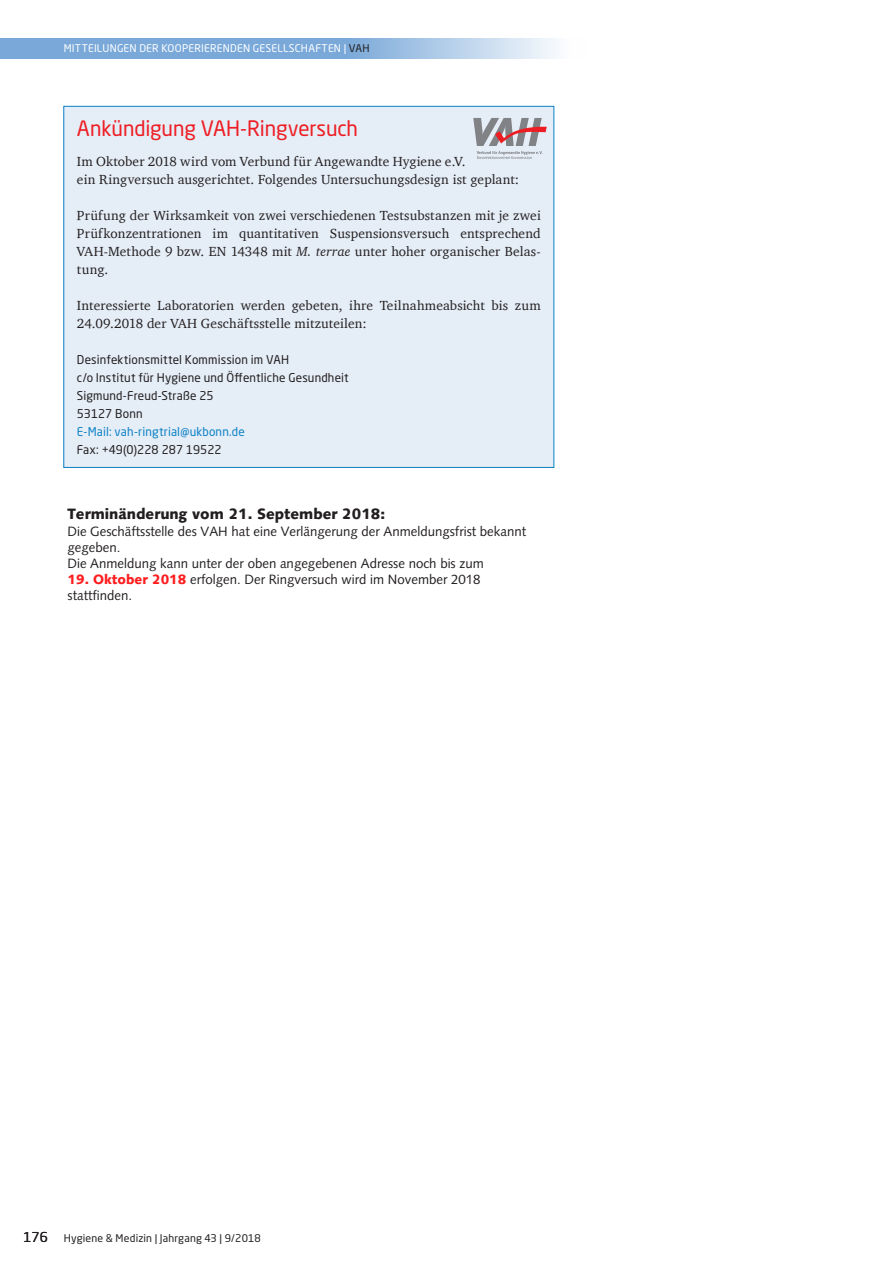
<style>
.page{position:relative;width:893px;height:1263px;background:#fff}
.page>*{position:absolute;margin:0;border:0;box-sizing:border-box;transform-origin:0 0}
.t1{font:21px "Neo Sans Pro";letter-spacing:-.005em;color:#ee1d23}
.t2{font:900 15px "Syntax";color:#221e1f}
.t3{font:13.5px/18px "Charter";letter-spacing:.01em;color:#231f20}
.t4{font:13.5px/15.9px "Syntax";color:#221e1f}
.t5{font:12px/18px "Neo Sans Pro";letter-spacing:.01em;color:#231f20}
.t6{font:12px "Neo Sans Pro";letter-spacing:.015em;color:#0c81c5}
.t7{font:10.5px "Neo Sans Pro";letter-spacing:.02em;color:#fff}
.t8{font:10.5px "Neo Sans Pro";letter-spacing:.015em;color:#231f20}
.s1{color:#231f20}
.s2{font-style:italic}
.s3{font-weight:900;color:#ff1e1f}
.s4{font-size:13.5px}
</style>
<div class="page">
<svg style="left:0;top:38px;width:555px;height:21px;fill:#79a8d9"></svg>
<div style="left:64px;top:106px;width:490px;height:361px;background:#e5edf7"></div>
<svg style="left:473px;top:118px;width:74px;height:41px"></svg>
<p class="t7" style="left:64px;top:42px;width:307px">MITTEILUNGEN DER KOOPERIERENDEN GESELLSCHAFTEN | <span class="s1">VAH</span></p>
<h1 class="t1" style="left:77px;top:115px;width:283px">Ankündigung VAH-Ringversuch</h1>
<p class="t3" style="left:77px;top:152px;width:444px">Im Oktober 2018 wird vom Verbund für Angewandte Hygiene e.V.<br>ein Ringversuch ausgerichtet. Folgendes Untersuchungsdesign ist geplant:</p>
<p class="t3" style="left:77px;top:206px;width:465px;text-align:justify">Prüfung der Wirksamkeit von zwei verschiedenen Testsubstanzen mit je zwei Prüfkonzentrationen im quantitativen Suspensionsversuch entsprechend VAH-Methode 9 bzw. EN 14348 mit <span class="s2">M. terrae</span> unter hoher organischer Belas&shy;tung.</p>
<p class="t3" style="left:77px;top:296px;width:465px">Interessierte Laboratorien werden gebeten, ihre Teilnahmeabsicht bis zum<br>24.09.2018 der VAH Geschäftsstelle mitzuteilen:</p>
<p class="t5" style="left:77px;top:351px;width:273px">Desinfektionsmittel Kommission im VAH<br>c/o Institut für Hygiene und Öffentliche Gesundheit<br>Sigmund-Freud-Straße 25<br>53127 Bonn</p>
<p class="t6" style="left:77px;top:424px;width:169px">E-Mail: vah-ringtrial@ukbonn.de</p>
<p class="t5" style="left:77px;top:441px;width:146px">Fax: +49(0)228 287 19522</p>
<p class="t2" style="left:68px;top:505px;width:319px">Terminänderung vom 21. September 2018:</p>
<p class="t4" style="left:68px;top:523px;width:460px">Die Geschäftsstelle des VAH hat eine Verlängerung der Anmeldungsfrist bekannt gegeben.<br>Die Anmeldung kann unter der oben angegebenen Adresse noch bis zum</p>
<p class="t4" style="left:68px;top:571px;width:414px"><span class="s3">19. Oktober 2018</span> erfolgen. Der Ringversuch wird im November 2018 stattfinden.</p>
<p class="t8" style="left:23px;top:1231px;width:239px"><span class="s4">176</span> Hygiene &amp; Medizin | Jahrgang 43 | 9/2018</p>
</div>
